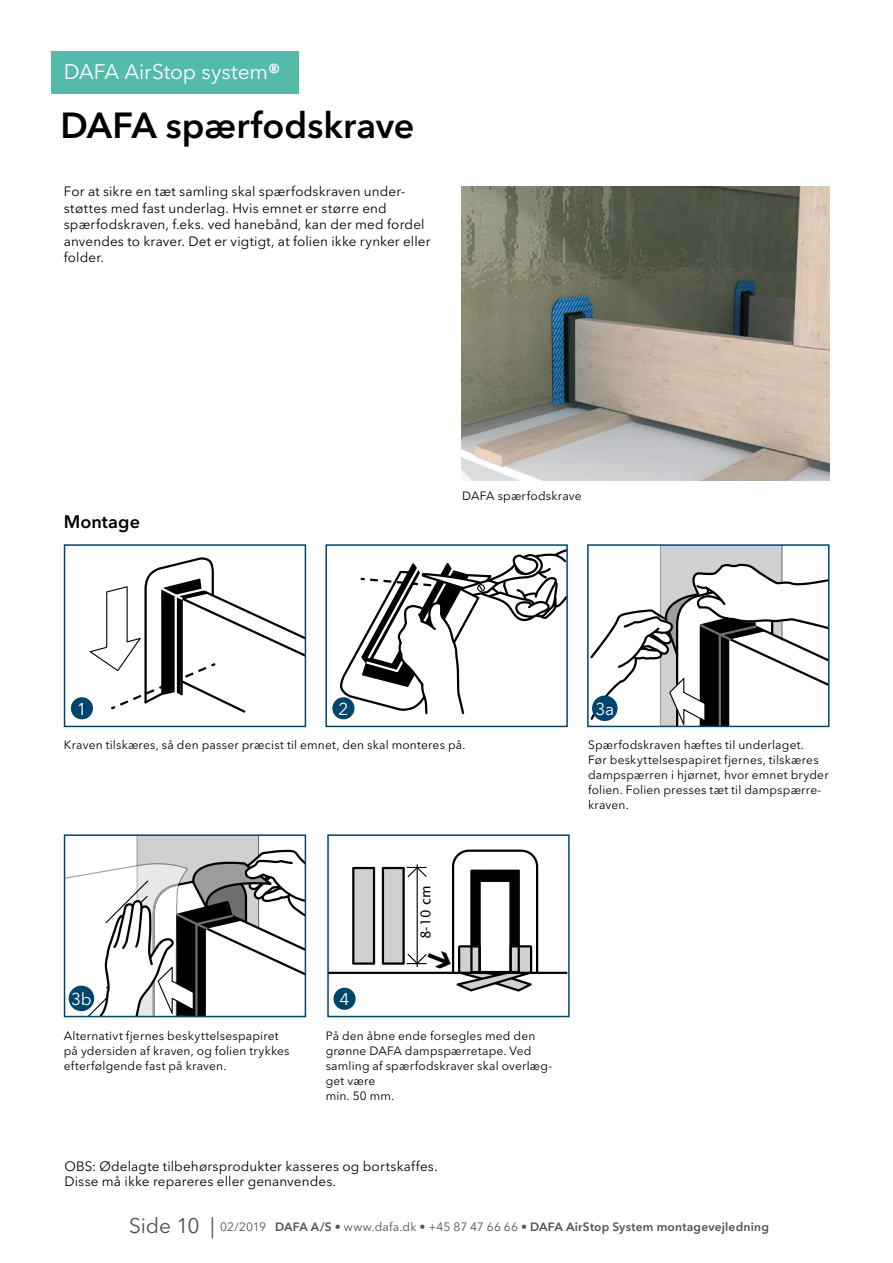
<style>
.page{position:relative;width:893px;height:1263px;background:#fff}
.page>*{position:absolute;margin:0;border:0;box-sizing:border-box;transform-origin:0 0}
.t1{font:600 36px "Avenir Next LT Pro";color:#000}
.t2{font:21px "Avenir Next LT Pro";letter-spacing:-.005em;color:#fff}
.t3{font:600 18px "Avenir Next LT Pro";letter-spacing:.005em;color:#000}
.t4{font:17.1px "Avenir Next LT Pro";color:#fff}
.t5{font:13.5px/16.5px "Avenir Next LT Pro";letter-spacing:.01em;color:#000}
.t6{font:13.35px "Lucida Sans";color:#000}
.t7{font:12px/15px "Avenir Next LT Pro";letter-spacing:.015em;color:#000}
.t8{font:600 12px "Avenir Next LT Pro";letter-spacing:.02em;color:#505152}
.s1{font-family:"Lucida Sans";font-weight:600}
.s2{font-weight:400;font-size:21px}
.s3{font-weight:400}
</style>
<div class="page">
<div style="left:51px;top:51px;width:247px;height:43px;background:#54bbab"></div>
<img style="left:461px;top:186px;width:368px;height:294px">
<svg style="left:90px;top:557px;width:213px;height:156px"></svg>
<div style="left:64px;top:544px;width:242px;height:183px;border:2px solid #00456c"></div>
<div style="left:327px;top:834px;width:243px;height:183px;border:2px solid #00456c"></div>
<svg style="left:340px;top:549px;width:225px;height:171px"></svg>
<div style="left:325px;top:544px;width:243px;height:183px;border:2px solid #00456c"></div>
<svg style="left:590px;top:547px;width:236px;height:177px"></svg>
<div style="left:587px;top:544px;width:242px;height:183px;border:2px solid #00456c"></div>
<svg style="left:67px;top:837px;width:236px;height:177px"></svg>
<div style="left:64px;top:834px;width:242px;height:183px;border:2px solid #00456c"></div>
<div style="left:71px;top:697px;width:22px;height:22px;background:#00456c;border-radius:50%"></div>
<div style="left:333px;top:988px;width:23px;height:22px;background:#00456c;border-radius:50%"></div>
<div style="left:332px;top:697px;width:22px;height:22px;background:#00456c;border-radius:50%"></div>
<div style="left:592px;top:695px;width:25px;height:26px;background:#00456c;border-radius:50%"></div>
<div style="left:69px;top:986px;width:25px;height:25px;background:#00456c;border-radius:50%"></div>
<svg style="left:328px;top:849px;width:239px;height:143px"></svg>
<h2 class="t2" style="left:64px;top:59px;width:218px">DAFA AirStop system<span class="s1">®</span></h2>
<h1 class="t1" style="left:60px;top:103px;width:355px">DAFA spærfodskrave</h1>
<p class="t5" style="left:64px;top:184px;width:368px">For at sikre en tæt samling skal spærfodskraven under&shy;støttes med fast underlag. Hvis emnet er større end spærfodskraven, f.eks. ved hanebånd, kan der med fordel anvendes to kraver. Det er vigtigt, at folien ikke rynker eller folder.</p>
<h3 class="t3" style="left:64px;top:511px;width:78px">Montage</h3>
<p class="t7" style="left:462px;top:488px;width:121px">DAFA spærfodskrave</p>
<h3 class="t4" style="left:77px;top:699px;width:11px">1</h3>
<h3 class="t4" style="left:338px;top:699px;width:11px">2</h3>
<h3 class="t4" style="left:595px;top:699px;width:20px">3a</h3>
<p class="t7" style="left:64px;top:737px;width:403px">Kraven tilskæres, så den passer præcist til emnet, den skal monteres på.</p>
<h3 class="t4" style="left:71px;top:989px;width:22px">3b</h3>
<h3 class="t4" style="left:340px;top:989px;width:11px">4</h3>
<p class="t6" style="left:418px;top:939px;width:55px;rotate:-90deg">8-10 cm</p>
<p class="t7" style="left:64px;top:1028px;width:227px">Alternativt fjernes beskyttelsespapiret på ydersiden af kraven, og folien trykkes efterfølgende fast på kraven.</p>
<p class="t7" style="left:326px;top:1028px;width:228px">På den åbne ende forsegles med den grønne DAFA dampspærretape. Ved samling af spærfodskraver skal overlæg&shy;get være<br>min. 50 mm.</p>
<p class="t5" style="left:64px;top:1159px;width:375px;line-height:15px">OBS: Ødelagte tilbehørsprodukter kasseres og bortskaffes.<br>Disse må ikke repareres eller genanvendes.</p>
<p class="t7" style="left:588px;top:737px;width:242px">Spærfodskraven hæftes til underlaget.<br>Før beskyttelsespapiret fjernes, tilskæres dampspærren i hjørnet, hvor emnet bryder folien. Folien presses tæt til dampspærre&shy;kraven.</p>
<p class="t8" style="left:129px;top:1219px;width:641px"><span class="s2">Side 10 |</span> <span class="s3">02/2019</span> DAFA A/S • <span class="s3">www.dafa.dk</span> • <span class="s3">+45 87 47 66 66</span> • DAFA AirStop System montagevejledning</p>
</div>
